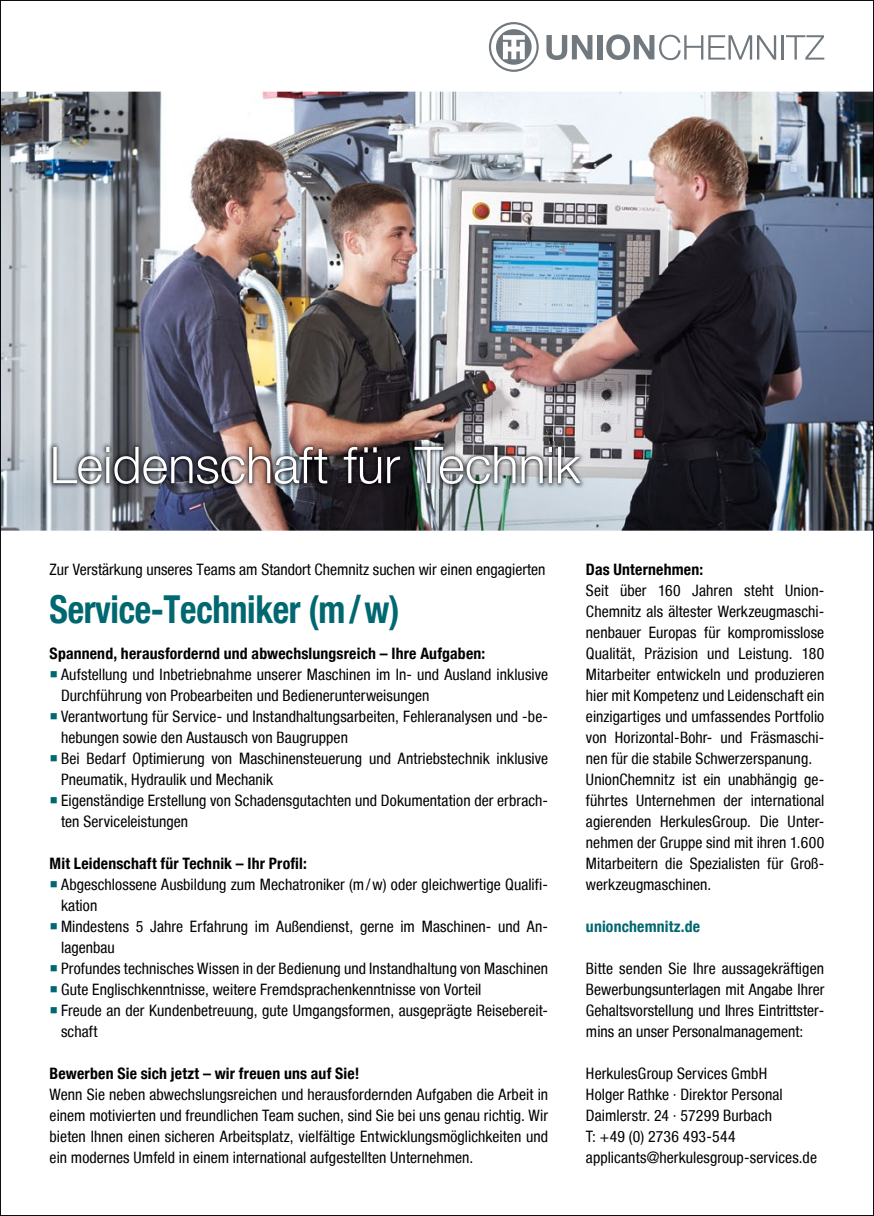
<style>
.page{position:relative;width:874px;height:1216px;background:#fff}
.page>*{position:absolute;margin:0;border:0;box-sizing:border-box;transform-origin:0 0}
.t1{font:300 50.75px "Helvetica Neue LT";color:#fff}
.t2{font:700 condensed 38.5px "Helvetica Neue LT";letter-spacing:-.01em;color:#006870;scale:.92 1}
.t3{font:condensed 15.75px/21px "Helvetica Neue LT";letter-spacing:.005em;color:#000}
.t4{font:700 condensed 15.75px "Helvetica Neue LT";letter-spacing:.01em;color:#000}
.t5{font:700 condensed 15.75px "Helvetica Neue LT";letter-spacing:.01em;color:#006870}
.s1{color:#006870}
</style>
<div class="page">
<img style="left:2px;top:92px;width:869px;height:438px">
<img style="left:48px;top:442px;width:537px;height:47px">
<svg style="left:488px;top:22px;width:50px;height:50px"></svg>
<svg style="left:546px;top:35px;width:46px;height:25px"></svg>
<div style="left:597px;top:35px;width:5px;height:24px;background:#72797e"></div>
<svg style="left:606px;top:34px;width:169px;height:26px"></svg>
<hr style="left:780px;top:35px;width:3px;height:25px;background:#72797e">
<svg style="left:786px;top:35px;width:37px;height:25px"></svg>
<h1 class="t1" style="left:50px;top:434px;width:532px">Leidenschaft für Technik</h1>
<p class="t3" style="left:50px;top:558px;width:497px">Zur Verstärkung unseres Teams am Standort Chemnitz suchen wir einen engagierten</p>
<h2 class="t2" style="left:50px;top:586px;width:382px">Service-Techniker (m / w)</h2>
<p class="t4" style="left:50px;top:643px;width:437px">Spannend, herausfordernd und abwechslungsreich – Ihre Aufgaben:</p>
<p class="t3" style="left:61px;top:663px;width:488px;text-indent:-11px"><span class="s1">○</span> Aufstellung und Inbetriebnahme unserer Maschinen im In- und Ausland inklusive<br>Durchführung von Probearbeiten und Bedienerunterweisungen</p>
<p class="t3" style="left:61px;top:705px;width:488px;text-indent:-11px"><span class="s1">○</span> Verantwortung für Service- und Instandhaltungsarbeiten, Fehleranalysen und -be&shy;hebungen sowie den Austausch von Baugruppen</p>
<p class="t3" style="left:61px;top:747px;width:488px;text-indent:-11px"><span class="s1">○</span> Bei Bedarf Optimierung von Maschinensteuerung und Antriebstechnik inklusive<br>Pneumatik, Hydraulik und Mechanik</p>
<p class="t3" style="left:61px;top:789px;width:488px;text-indent:-11px"><span class="s1">○</span> Eigenständige Erstellung von Schadensgutachten und Dokumentation der erbrach&shy;ten Serviceleistungen</p>
<p class="t4" style="left:50px;top:853px;width:258px">Mit Leidenschaft für Technik – Ihr Profil:</p>
<p class="t3" style="left:61px;top:873px;width:488px;text-indent:-11px"><span class="s1">○</span> Abgeschlossene Ausbildung zum Mechatroniker (m / w) oder gleichwertige Qualifi&shy;kation</p>
<p class="t3" style="left:61px;top:915px;width:488px;text-indent:-11px"><span class="s1">○</span> Mindestens 5 Jahre Erfahrung im Außendienst, gerne im Maschinen- und An&shy;lagenbau</p>
<p class="t3" style="left:50px;top:957px;width:499px"><span class="s1">○</span> Profundes technisches Wissen in der Bedienung und Instandhaltung von Maschinen</p>
<p class="t3" style="left:50px;top:978px;width:433px"><span class="s1">○</span> Gute Englischkenntnisse, weitere Fremdsprachenkenntnisse von Vorteil</p>
<p class="t3" style="left:61px;top:999px;width:488px;text-indent:-11px"><span class="s1">○</span> Freude an der Kundenbetreuung, gute Umgangsformen, ausgeprägte Reisebereit&shy;schaft</p>
<p class="t4" style="left:50px;top:1063px;width:311px">Bewerben Sie sich jetzt – wir freuen uns auf Sie!</p>
<p class="t3" style="left:50px;top:1083px;width:499px;text-align:justify">Wenn Sie neben abwechslungsreichen und herausfordernden Aufgaben die Arbeit in einem motivierten und freundlichen Team suchen, sind Sie bei uns genau richtig. Wir bieten Ihnen einen sicheren Arbeitsplatz, vielfältige Entwicklungsmöglichkeiten und ein modernes Umfeld in einem international aufgestellten Unternehmen.</p>
<p class="t4" style="left:585px;top:559px;width:119px">Das Unternehmen:</p>
<p class="t3" style="left:585px;top:579px;width:240px">Seit über 160 Jahren steht Union-Chemnitz als ältester Werkzeugmaschi&shy;nenbauer Europas für kompromisslose Qualität, Präzision und Leistung. 180<br>Mitarbeiter entwickeln und produzieren hier mit Kompetenz und Leidenschaft ein einzigartiges und umfassendes Portfolio von Horizontal-Bohr- und Fräsmaschi&shy;nen für die stabile Schwerzerspanung.<br>UnionChemnitz ist ein unabhängig ge&shy;führtes Unternehmen der international agierenden HerkulesGroup. Die Unter&shy;nehmen der Gruppe sind mit ihren 1.600<br>Mitarbeitern die Spezialisten für Groß&shy;werkzeugmaschinen.</p>
<p class="t5" style="left:585px;top:916px;width:116px">unionchemnitz.de</p>
<p class="t3" style="left:585px;top:957px;width:240px;text-align:justify">Bitte senden Sie Ihre aussagekräftigen Bewerbungsunterlagen mit Angabe Ihrer Gehaltsvorstellung und Ihres Eintrittster&shy;mins an unser Personalmanagement:</p>
<p class="t3" style="left:585px;top:1062px;width:232px">HerkulesGroup Services GmbH<br>Holger Rathke · Direktor Personal<br>Daimlerstr. 24 · 57299 Burbach<br>T: +49 (0) 2736 493-544 applicants@herkulesgroup-services.de</p>
</div>
